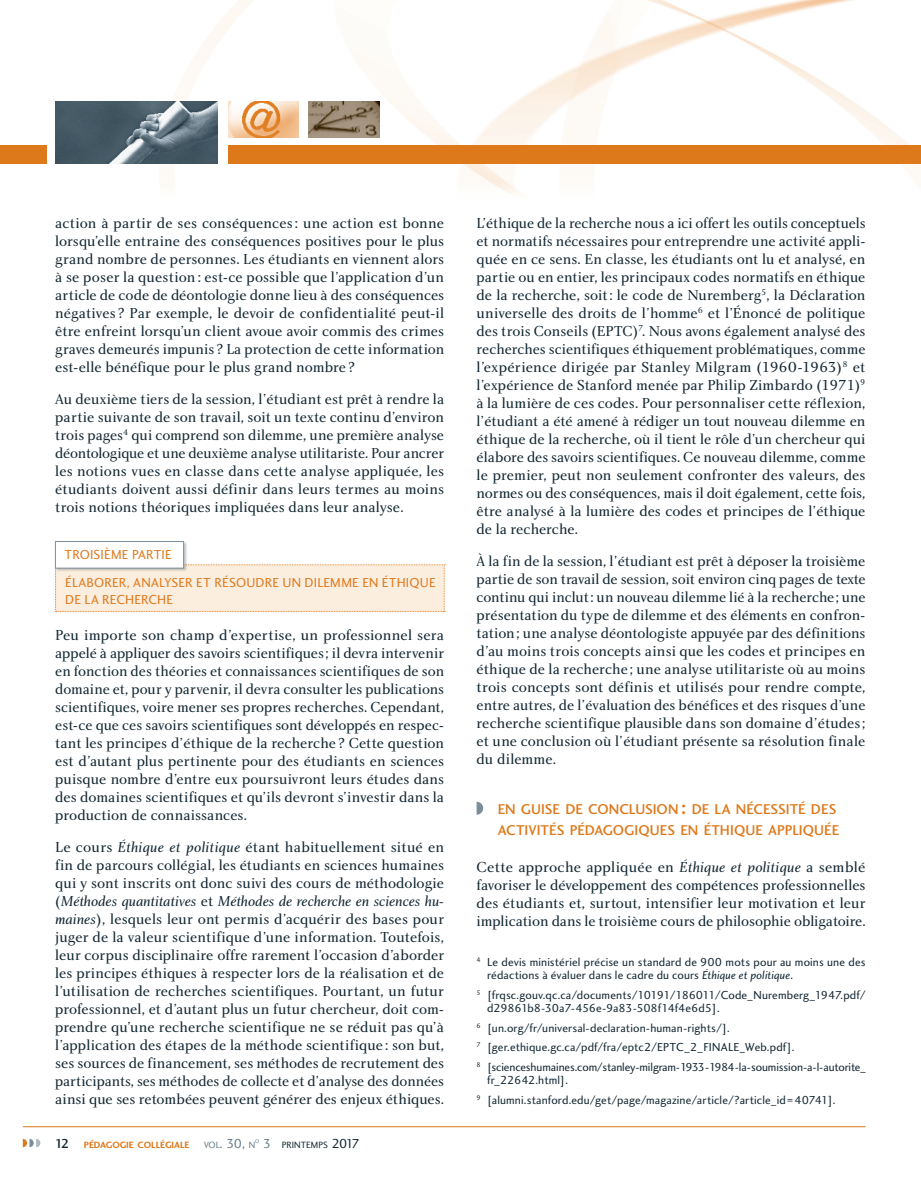
<style>
.page{position:relative;width:921px;height:1189px;background:#fff}
.page>*{position:absolute;margin:0;border:0;box-sizing:border-box;transform-origin:0 0}
.Article__OK{font:15px/18px "Charlotte Book Plain";letter-spacing:-.005em;color:#122632;text-align:justify}
.t1{font:14.7px/21px "Charlotte Sans Medium Plain";letter-spacing:.005em;color:#de791b}
.Témoignages_Encadrés{font:13.5px/16.5px "Charlotte Sans Book Plain";letter-spacing:.015em;color:#de791b}
.E-_texte_des_notes_e{font:12px/13.5px "Charlotte Sans Book Plain";letter-spacing:.01em;color:#122632}
.t2{font:9.45px "Charlotte Sans Bold Plain";color:#de791b}
.t3{font:9.45px "Charlotte Sans Book Plain";color:#122632}
.t4{font:9.45px "Charlotte Sans Book Plain";color:#687c88}
.t5{font:5.55px "Charlotte Sans Book Plain";color:#687c88}
.s1{font-family:"Charlotte Book Italic Plain"}
.s2{font-family:"Charlotte Sans Medium Plain";font-size:13.5px;color:#122632}
.s3{font-size:13.5px}
.s4{font-size:13.5px;color:#687c88}
.s5{font-size:21px}
.s6{font-family:"Charlotte Sans Book Italic Plain"}
</style>
<div class="page">
<img style="left:0;top:0;width:921px;height:194px">
<img style="left:56px;top:102px;width:162px;height:61px">
<img style="left:309px;top:102px;width:70px;height:36px">
<img style="left:228px;top:102px;width:70px;height:36px">
<hr style="left:23px;top:1126px;width:842px;height:1px;background:#de791b">
<div style="left:228px;top:145px;width:693px;height:18px;background:#de791b"></div>
<div style="left:0;top:145px;width:47px;height:18px;background:#de791b"></div>
<svg style="left:23px;top:1139px;width:17px;height:8px"></svg>
<svg style="left:476px;top:802px;width:7px;height:13px"></svg>
<div style="left:55px;top:564px;width:390px;height:48px;background:#fbeedf"></div>
<div style="left:55px;top:541px;width:133px;height:31px;background:#122632;opacity:.25"></div>
<div style="left:55px;top:541px;width:129px;height:27px;background:#fff"></div>
<div style="left:55px;top:541px;width:129px;height:27px;border:1px solid #7c8e9a"></div>
<p class="Article__OK" style="left:55px;top:214px;width:390px">action à partir de ses conséquences: une action est bonne lorsqu’elle entraine des conséquences positives pour le plus grand nombre de personnes. Les étudiants en viennent alors à se poser la question : est-ce possible que l’application d’un article de code de déontologie donne lieu à des conséquences négatives ? Par exemple, le devoir de confidentialité peut-il être enfreint lorsqu’un client avoue avoir commis des crimes graves demeurés impunis ? La protection de cette information est-elle bénéfique pour le plus grand nombre ?</p>
<p class="Article__OK" style="left:55px;top:389px;width:390px">Au deuxième tiers de la session, l’étudiant est prêt à rendre la partie suivante de son travail, soit un texte continu d’environ trois pages<sup>4</sup> qui comprend son dilemme, une première analyse déontologique et une deuxième analyse utilitariste. Pour ancrer les notions vues en classe dans cette analyse appliquée, les étudiants doivent aussi définir dans leurs termes au moins trois notions théoriques impliquées dans leur analyse.</p>
<p class="Témoignages_Encadrés" style="left:65px;top:546px;width:109px">TROISIÈME PARTIE</p>
<p class="Témoignages_Encadrés" style="left:65px;top:574px;width:372px">ÉLABORER, ANALYSER ET RÉSOUDRE UN DILEMME EN ÉTHIQUE<br>DE LA RECHERCHE</p>
<p class="Article__OK" style="left:55px;top:626px;width:390px">Peu importe son champ d’expertise, un professionnel sera appelé à appliquer des savoirs scientifiques; il devra intervenir en fonction des théories et connaissances scientifiques de son domaine et, pour y parvenir, il devra consulter les publications scientifiques, voire mener ses propres recherches. Cependant, est-ce que ces savoirs scientifiques sont développés en respec&shy;tant les principes d’éthique de la recherche ? Cette question est d’autant plus pertinente pour des étudiants en sciences puisque nombre d’entre eux poursuivront leurs études dans des domaines scientifiques et qu’ils devront s’investir dans la production de connaissances.</p>
<p class="Article__OK" style="left:55px;top:838px;width:390px">Le cours <span class="s1">Éthique et politique</span> étant habituellement situé en fin de parcours collégial, les étudiants en sciences humaines qui y sont inscrits ont donc suivi des cours de méthodologie (<span class="s1">Méthodes quantitatives</span> et <span class="s1">Méthodes de recherche en sciences hu&shy;maines</span>), lesquels leur ont permis d’acquérir des bases pour juger de la valeur scientifique d’une information. Toutefois, leur corpus disciplinaire offre rarement l’occasion d’aborder les principes éthiques à respecter lors de la réalisation et de l’utilisation de recherches scientifiques. Pourtant, un futur professionnel, et d’autant plus un futur chercheur, doit com&shy;prendre qu’une recherche scientifique ne se réduit pas qu’à l’application des étapes de la méthode scientifique : son but, ses sources de financement, ses méthodes de recrutement des participants, ses méthodes de collecte et d’analyse des données ainsi que ses retombées peuvent générer des enjeux éthiques.</p>
<p class="t2" style="left:55px;top:1139px;width:136px"><span class="s2">12</span> PÉDAGOGIE COLLÉGIALE</p>
<p class="t4" style="left:204px;top:1139px;width:53px">VOL<span class="s3">. 30,</span> N</p>
<p class="t5" style="left:255px;top:1138px;width:6px">O</p>
<p class="t3" style="left:263px;top:1139px;width:98px"><span class="s4">3</span> PRINTEMPS <span class="s3">2017</span></p>
<p class="Article__OK" style="left:476px;top:214px;width:390px">L’éthique de la recherche nous a ici offert les outils conceptuels et normatifs nécessaires pour entreprendre une activité appli&shy;quée en ce sens. En classe, les étudiants ont lu et analysé, en partie ou en entier, les principaux codes normatifs en éthique de la recherche, soit: le code de Nuremberg<sup>5</sup>, la Déclaration universelle des droits de l’homme<sup>6</sup> et l’Énoncé de politique des trois Conseils (EPTC)<sup>7</sup>. Nous avons également analysé des recherches scientifiques éthiquement problématiques, comme l’expérience dirigée par Stanley Milgram (1960-1963)<sup>8</sup> et l’expérience de Stanford menée par Philip Zimbardo (1971)<sup>9 </sup>à la lumière de ces codes. Pour personnaliser cette réflexion, l’étudiant a été amené à rédiger un tout nouveau dilemme en éthique de la recherche, où il tient le rôle d’un chercheur qui élabore des savoirs scientifiques. Ce nouveau dilemme, comme le premier, peut non seulement confronter des valeurs, des normes ou des conséquences, mais il doit également, cette fois, être analysé à la lumière des codes et principes de l’éthique de la recherche.</p>
<p class="Article__OK" style="left:476px;top:551px;width:391px">À la fin de la session, l’étudiant est prêt à déposer la troisième partie de son travail de session, soit environ cinq pages de texte continu qui inclut: un nouveau dilemme lié à la recherche; une présentation du type de dilemme et des éléments en confron&shy;tation; une analyse déontologiste appuyée par des définitions d’au moins trois concepts ainsi que les codes et principes en éthique de la recherche ; une analyse utilitariste où au moins trois concepts sont définis et utilisés pour rendre compte, entre autres, de l’évaluation des bénéfices et des risques d’une recherche scientifique plausible dans son domaine d’études; et une conclusion où l’étudiant présente sa résolution finale du dilemme.</p>
<p class="t1" style="left:498px;top:799px;width:343px">EN GUISE DE CONCLUSION <span class="s5">:</span> DE LA NÉCESSITÉ DES<br>ACTIVITÉS PÉDAGOGIQUES EN ÉTHIQUE APPLIQUÉE</p>
<p class="Article__OK" style="left:476px;top:857px;width:390px">Cette approche appliquée en <span class="s1">Éthique et politique</span> a semblé favoriser le développement des compétences professionnelles des étudiants et, surtout, intensifier leur motivation et leur implication dans le troisième cours de philosophie obligatoire.</p>
<p class="E-_texte_des_notes_e" style="left:487px;top:955px;width:380px;text-indent:-10px"><sup>4</sup> Le devis ministériel précise un standard de 900 mots pour au moins une des rédactions à évaluer dans le cadre du cours <span class="s6">Éthique et politique</span>.</p>
<p class="E-_texte_des_notes_e" style="left:487px;top:988px;width:380px;text-indent:-10px"><sup>5</sup> [frqsc.gouv.qc.ca/documents/10191/186011/Code_Nuremberg_1947.pdf/ d29861b8-30a7-456e-9a83-508f14f4e6d5].</p>
<p class="E-_texte_des_notes_e" style="left:476px;top:1021px;width:255px"><sup>6</sup> [un.org/fr/universal-declaration-human-rights/].</p>
<p class="E-_texte_des_notes_e" style="left:476px;top:1040px;width:319px"><sup>7</sup> [ger.ethique.gc.ca/pdf/fra/eptc2/EPTC_2_FINALE_Web.pdf].</p>
<p class="E-_texte_des_notes_e" style="left:487px;top:1060px;width:380px;text-indent:-10px"><sup>8</sup> [scienceshumaines.com/stanley-milgram-1933-1984-la-soumission-a-l-autorite_ fr_22642.html].</p>
<p class="E-_texte_des_notes_e" style="left:476px;top:1093px;width:360px"><sup>9</sup> [alumni.stanford.edu/get/page/magazine/article/?article_id=40741].</p>
</div>
